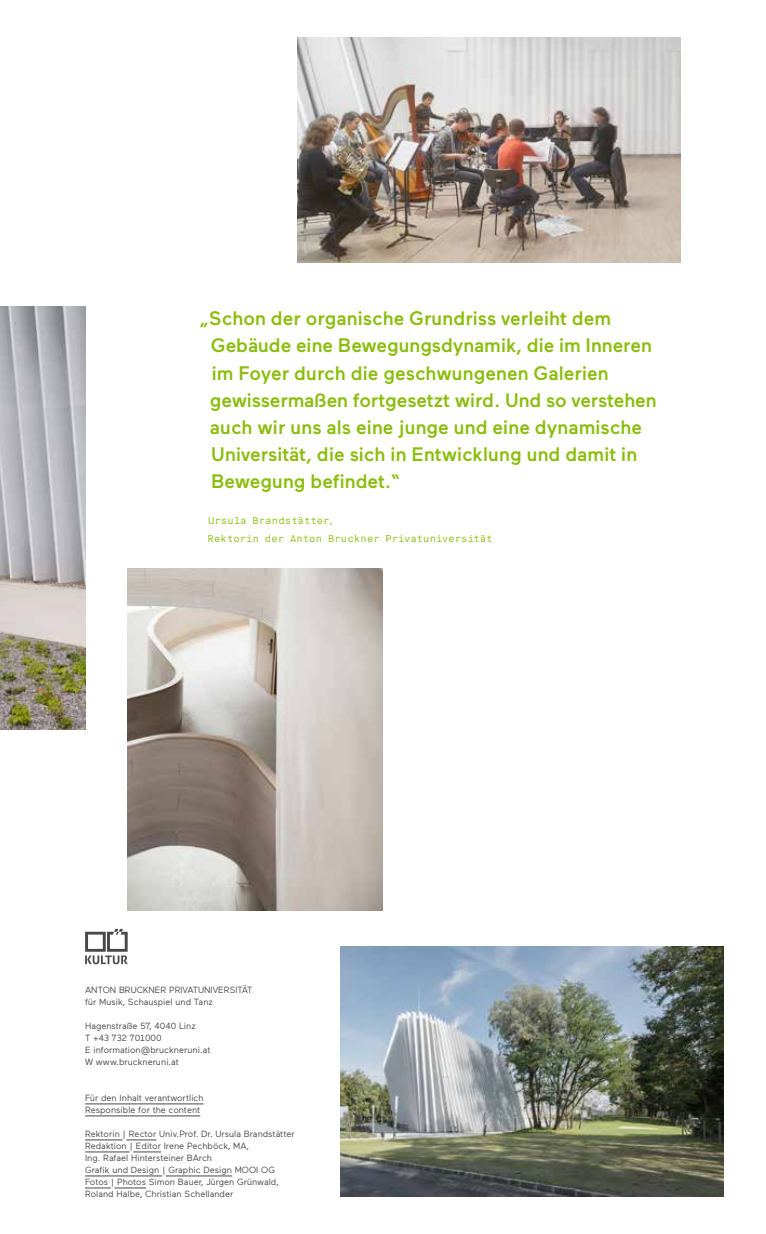
<style>
.page{position:relative;width:766px;height:1234px;background:#fff}
.page>*{position:absolute;margin:0;border:0;box-sizing:border-box;transform-origin:0 0}
.t1{font:500 19.5px/27px "Maax";letter-spacing:.005em;color:#8bbd0d}
.t2{font:9.75px/18px "Maison Neue Mono";letter-spacing:.005em;color:#8bbd0d}
.t3{font:9px/12px "Maax";color:#474847}
</style>
<div class="page">
<img style="left:340px;top:946px;width:383px;height:250px">
<svg style="left:85px;top:928px;width:43px;height:36px"></svg>
<img style="left:0;top:306px;width:85px;height:423px">
<img style="left:128px;top:568px;width:255px;height:342px">
<img style="left:298px;top:37px;width:382px;height:225px">
<hr style="left:85px;top:1103px;width:118px;height:1px;background:#474847">
<hr style="left:85px;top:1115px;width:115px;height:1px;background:#474847">
<hr style="left:85px;top:1139px;width:38px;height:1px;background:#474847">
<hr style="left:126px;top:1139px;width:30px;height:1px;background:#474847">
<hr style="left:85px;top:1151px;width:45px;height:1px;background:#474847">
<svg style="left:133px;top:1151px;width:28px;height:1px"></svg>
<hr style="left:85px;top:1175px;width:77px;height:1px;background:#474847">
<hr style="left:166px;top:1175px;width:66px;height:1px;background:#474847">
<svg style="left:85px;top:1187px;width:26px;height:1px"></svg>
<hr style="left:114px;top:1187px;width:32px;height:1px;background:#474847">
<p class="t1" style="left:210px;top:305px;width:448px;text-indent:-10px">„Schon der organische Grundriss verleiht dem Gebäude eine Bewegungsdynamik, die im Inneren im Foyer durch die geschwungenen Galerien gewissermaßen fortgesetzt wird. Und so verstehen auch wir uns als eine junge und eine dynamische Universität, die sich in Entwicklung und damit in Bewegung befindet.“</p>
<p class="t2" style="left:207px;top:511px;width:286px">Ursula Brandstätter,<br>Rektorin der Anton Bruckner Privatuniversität</p>
<p class="t3" style="left:85px;top:983px;width:169px">ANTON BRUCKNER PRIVATUNIVERSITÄT für Musik, Schauspiel und Tanz</p>
<p class="t3" style="left:85px;top:1019px;width:127px">Hagenstraße 57, 4040 Linz<br>T +43 732 701000<br>E information@bruckneruni.at<br>W www.bruckneruni.at</p>
<p class="t3" style="left:85px;top:1091px;width:120px">Für den Inhalt verantwortlich<br>Responsible for the content</p>
<p class="t3" style="left:85px;top:1127px;width:211px">Rektorin | Rector Univ.Prof. Dr. Ursula Brandstätter Redaktion | Editor Irene Pechböck, MA,<br>Ing. Rafael Hintersteiner BArch<br>Grafik und Design | Graphic Design MOOI OG Fotos | Photos Simon Bauer, Jürgen Grünwald, Roland Halbe, Christian Schellander</p>
</div>
